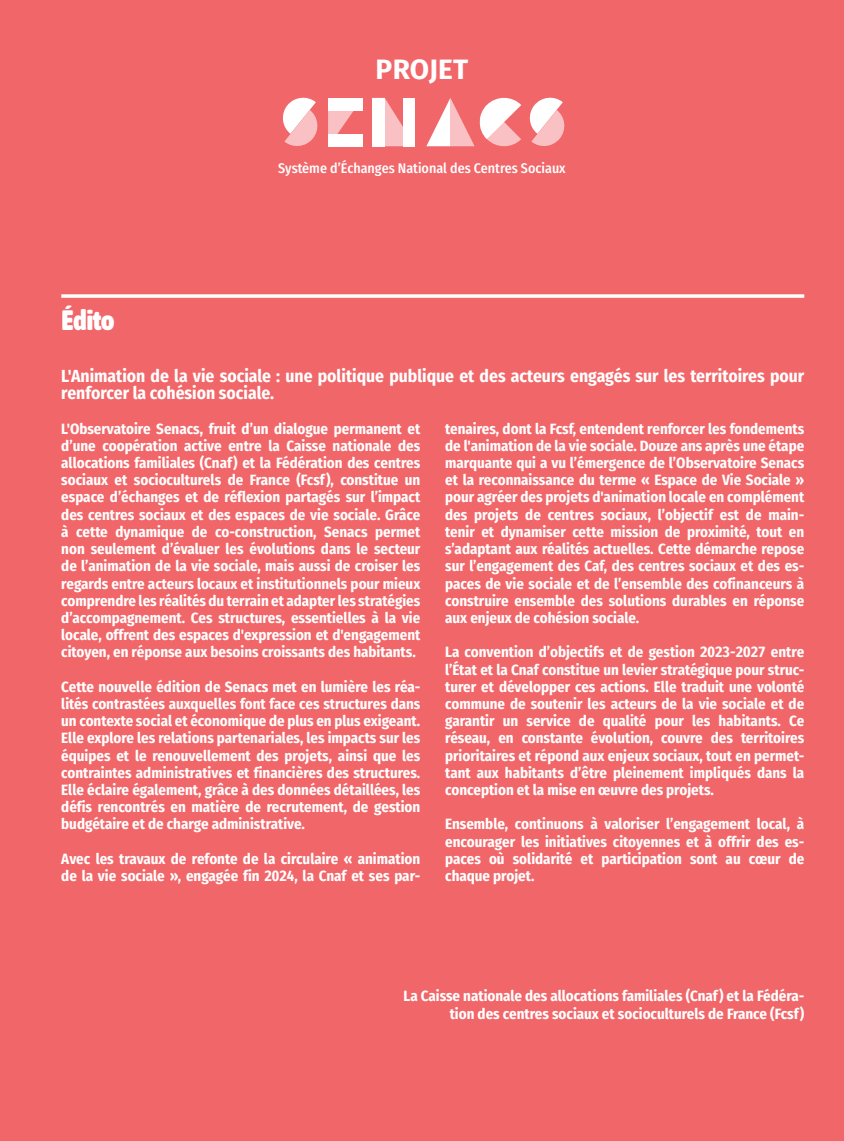
<style>
.page{position:relative;width:844px;height:1141px;background:#fff}
.page>*{position:absolute;margin:0;border:0;box-sizing:border-box;transform-origin:0 0}
.t1{font:700 28px "Fira Sans";letter-spacing:.01em;color:#fff}
.TITRE-NIVEAU-1{font:900 28px "Asap Condensed";color:#fff}
.t2{font:700 17.5px/17.2px "Fira Sans Condensed";color:#fff}
.t3{font:700 14.88px/17.2px "Fira Sans Condensed";color:#fff;text-align:justify}
.t4{font:500 14px "Fira Sans Condensed";color:#fff}
</style>
<div class="page">
<div style="left:0;top:0;width:843px;height:1141px;background:#f16669"></div>
<svg style="left:372px;top:98px;width:31px;height:48px"></svg>
<div style="left:403px;top:98px;width:12px;height:48px;background:#fff"></div>
<svg style="left:282px;top:97px;width:35px;height:49px"></svg>
<svg style="left:529px;top:97px;width:35px;height:49px"></svg>
<svg style="left:426px;top:97px;width:95px;height:49px"></svg>
<svg style="left:328px;top:98px;width:34px;height:49px"></svg>
<svg style="left:61px;top:294px;width:743px;height:4px;background:#fcebeb"></svg>
<p class="t1" style="left:375px;top:46px;width:94px">PROJET</p>
<p class="TITRE-NIVEAU-1" style="left:61px;top:300px;width:54px">Édito</p>
<p class="t4" style="left:278px;top:157px;width:289px">Système d’Échanges National des Centres Sociaux</p>
<p class="t2" style="left:61px;top:366px;width:744px">L'Animation de la vie sociale : une politique publique et des acteurs engagés sur les territoires pour renforcer la cohésion sociale.</p>
<p class="t3" style="left:61px;top:419px;width:360px">L'Observatoire Senacs, fruit d’un dialogue permanent et d’une coopération active entre la Caisse nationale des allocations familiales (Cnaf) et la Fédération des centres sociaux et socioculturels de France (Fcsf), constitue un espace d’échanges et de réflexion partagés sur l’impact des centres sociaux et des espaces de vie sociale. Grâce à cette dynamique de co-construction, Senacs permet non seulement d’évaluer les évolutions dans le secteur de l’animation de la vie sociale, mais aussi de croiser les regards entre acteurs locaux et institutionnels pour mieux comprendre les réalités du terrain et adapter les stratégies d’accompagnement. Ces structures, essentielles à la vie locale, offrent des espaces d'expression et d'engagement citoyen, en réponse aux besoins croissants des habitants.</p>
<p class="t3" style="left:61px;top:677px;width:360px">Cette nouvelle édition de Senacs met en lumière les réa&shy;lités contrastées auxquelles font face ces structures dans un contexte social et économique de plus en plus exigeant.<br>Elle explore les relations partenariales, les impacts sur les équipes et le renouvellement des projets, ainsi que les contraintes administratives et financières des structures.<br>Elle éclaire également, grâce à des données détaillées, les défis rencontrés en matière de recrutement, de gestion budgétaire et de charge administrative.</p>
<p class="t3" style="left:61px;top:849px;width:360px">Avec les travaux de refonte de la circulaire « animation de la vie sociale », engagée fin 2024, la Cnaf et ses par-</p>
<p class="t3" style="left:445px;top:419px;width:360px">tenaires, dont la Fcsf, entendent renforcer les fondements de l'animation de la vie sociale. Douze ans après une étape marquante qui a vu l’émergence de l’Observatoire Senacs et la reconnaissance du terme « Espace de Vie Sociale » pour agréer des projets d'animation locale en complément des projets de centres sociaux, l’objectif est de main&shy;tenir et dynamiser cette mission de proximité, tout en s’adaptant aux réalités actuelles. Cette démarche repose sur l’engagement des Caf, des centres sociaux et des es&shy;paces de vie sociale et de l’ensemble des cofinanceurs à construire ensemble des solutions durables en réponse aux enjeux de cohésion sociale.</p>
<p class="t3" style="left:445px;top:643px;width:360px">La convention d’objectifs et de gestion 2023-2027 entre l’État et la Cnaf constitue un levier stratégique pour struc&shy;turer et développer ces actions. Elle traduit une volonté commune de soutenir les acteurs de la vie sociale et de garantir un service de qualité pour les habitants. Ce réseau, en constante évolution, couvre des territoires prioritaires et répond aux enjeux sociaux, tout en permet&shy;tant aux habitants d’être pleinement impliqués dans la conception et la mise en œuvre des projets.</p>
<p class="t3" style="left:445px;top:815px;width:360px">Ensemble, continuons à valoriser l’engagement local, à encourager les initiatives citoyennes et à offrir des es&shy;paces où solidarité et participation sont au cœur de chaque projet.</p>
<p class="t3" style="left:403px;top:987px;width:402px;text-align:right">La Caisse nationale des allocations familiales (Cnaf) et la Fédéra&shy;tion des centres sociaux et socioculturels de France (Fcsf)</p>
</div>
